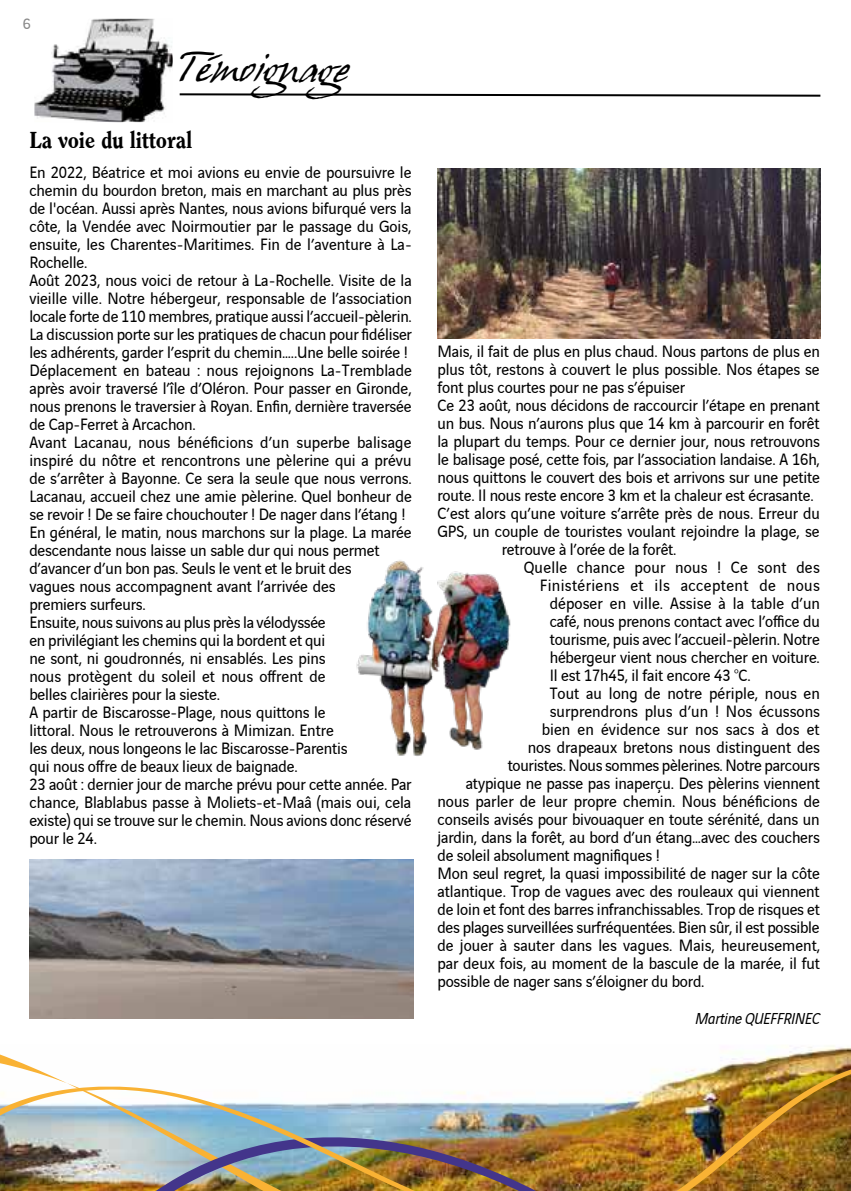
<style>
.page{position:relative;width:851px;height:1191px;background:#fff}
.page>*{position:absolute;margin:0;border:0;box-sizing:border-box;transform-origin:0 0}
.t1{font:36px "Hans Hand";color:#000}
.t2{font:800 24px "Clearface";letter-spacing:-.01em;color:#000;scale:.95 1}
.t3{font:17.4px/18px "Vinci Sans";letter-spacing:-.01em;color:#000;scale:.95 1}
.t4{font:17.4px "Vinci Sans";letter-spacing:.02em;color:#000;scale:.95 1}
.t5{font:17.4px "Vinci Sans";letter-spacing:.015em;color:#000;scale:.95 1}
.t6{font:italic 17.2px "Vinci Sans";letter-spacing:-.01em;color:#000;scale:.95 1}
.t7{font:16px "Vinci Sans";color:#878787}
</style>
<div class="page">
<img style="left:0;top:1046px;width:850px;height:145px">
<img style="left:34px;top:19px;width:139px;height:103px">
<svg style="left:179px;top:93px;width:642px;height:4px"></svg>
<img style="left:29px;top:859px;width:384px;height:159px">
<img style="left:437px;top:169px;width:383px;height:170px">
<img style="left:356px;top:560px;width:155px;height:196px">
<p class="t7" style="left:23px;top:12px;width:9px">6</p>
<h1 class="t1" style="left:180px;top:48px;width:175px">Témoignage</h1>
<h2 class="t2" style="left:29px;top:126px;width:173px">La voie du littoral</h2>
<p class="t3" style="left:29px;top:161px;width:404px">En 2022, Béatrice et moi avions eu envie de poursuivre le chemin du bourdon breton, mais en marchant au plus près de l'océan. Aussi après Nantes, nous avions bifurqué vers la côte, la Vendée avec Noirmoutier par le passage du Gois, ensuite, les Charentes-Maritimes. Fin de l’aventure à La-Rochelle.<br>Août 2023, nous voici de retour à La-Rochelle. Visite de la vieille ville. Notre hébergeur, responsable de l’association locale forte de 110 membres, pratique aussi l’accueil-pèlerin.<br>La discussion porte sur les pratiques de chacun pour fidéliser les adhérents, garder l’esprit du chemin…..Une belle soirée !<br>Déplacement en bateau : nous rejoignons La-Tremblade après avoir traversé l’île d’Oléron. Pour passer en Gironde, nous prenons le traversier à Royan. Enfin, dernière traversée de Cap-Ferret à Arcachon.<br>Avant Lacanau, nous bénéficions d’un superbe balisage inspiré du nôtre et rencontrons une pèlerine qui a prévu de s’arrêter à Bayonne. Ce sera la seule que nous verrons.<br>Lacanau, accueil chez une amie pèlerine. Quel bonheur de se revoir ! De se faire chouchouter ! De nager dans l’étang !<br>En général, le matin, nous marchons sur la plage. La marée descendante nous laisse un sable dur qui nous permet d’avancer d’un bon pas. Seuls le vent et le bruit des<br>vagues nous accompagnent avant l’arrivée des<br>premiers surfeurs.<br>Ensuite, nous suivons au plus près la vélodyssée<br>en privilégiant les chemins qui la bordent et qui<br>ne sont, ni goudronnés, ni ensablés. Les pins<br>nous protègent du soleil et nous offrent de<br>belles clairières pour la sieste.<br>A partir de Biscarosse-Plage, nous quittons le<br>littoral. Nous le retrouverons à Mimizan. Entre<br>les deux, nous longeons le lac Biscarosse-Parentis<br>qui nous offre de beaux lieux de baignade.<br>23 août : dernier jour de marche prévu pour cette année. Par chance, Blablabus passe à Moliets-et-Maâ (mais oui, cela existe) qui se trouve sur le chemin. Nous avions donc réservé pour le 24.</p>
<p class="t3" style="left:437px;top:341px;width:404px">Mais, il fait de plus en plus chaud. Nous partons de plus en</p>
<p class="t3" style="left:437px;top:359px;width:404px">plus tôt, restons à couvert le plus possible. Nos étapes se</p>
<p class="t3" style="left:437px;top:377px;width:262px">font plus courtes pour ne pas s’épuiser</p>
<p class="t3" style="left:437px;top:395px;width:404px">Ce 23 août, nous décidons de raccourcir l’étape en prenant</p>
<p class="t3" style="left:437px;top:413px;width:403px">un bus. Nous n’aurons plus que 14 km à parcourir en forêt</p>
<p class="t3" style="left:437px;top:431px;width:404px">la plupart du temps. Pour ce dernier jour, nous retrouvons</p>
<p class="t3" style="left:437px;top:449px;width:404px">le balisage posé, cette fois, par l’association landaise. A 16h,</p>
<p class="t3" style="left:437px;top:467px;width:404px">nous quittons le couvert des bois et arrivons sur une petite</p>
<p class="t3" style="left:437px;top:485px;width:397px">route. Il nous reste encore 3 km et la chaleur est écrasante.</p>
<p class="t3" style="left:437px;top:503px;width:404px">C’est alors qu’une voiture s’arrête près de nous. Erreur du</p>
<p class="t3" style="left:437px;top:521px;width:403px">GPS, un couple de touristes voulant rejoindre la plage, se</p>
<p class="t3" style="left:501px;top:539px;width:185px">retrouve à l’orée de la forêt.</p>
<p class="t5" style="left:523px;top:555px;width:313px">Quelle chance pour nous ! Ce sont des</p>
<p class="t4" style="left:539px;top:573px;width:296px">Finistériens et ils acceptent de nous</p>
<p class="t3" style="left:549px;top:593px;width:286px">déposer en ville. Assise à la table d’un</p>
<p class="t3" style="left:549px;top:611px;width:286px">café, nous prenons contact avec l’office du</p>
<p class="t3" style="left:549px;top:629px;width:286px">tourisme, puis avec l’accueil-pèlerin. Notre</p>
<p class="t3" style="left:549px;top:647px;width:286px">hébergeur vient nous chercher en voiture.</p>
<p class="t3" style="left:549px;top:665px;width:213px">Il est 17h45, il fait encore 43 °C.</p>
<p class="t3" style="left:549px;top:683px;width:286px">Tout au long de notre périple, nous en</p>
<p class="t3" style="left:549px;top:701px;width:286px">surprendrons plus d’un ! Nos écussons</p>
<p class="t3" style="left:541px;top:719px;width:294px">bien en évidence sur nos sacs à dos et</p>
<p class="t3" style="left:527px;top:737px;width:309px">nos drapeaux bretons nous distinguent des</p>
<p class="t3" style="left:507px;top:755px;width:330px">touristes. Nous sommes pèlerines. Notre parcours</p>
<p class="t3" style="left:465px;top:773px;width:374px">atypique ne passe pas inaperçu. Des pèlerins viennent</p>
<p class="t3" style="left:437px;top:791px;width:404px">nous parler de leur propre chemin. Nous bénéficions de</p>
<p class="t3" style="left:437px;top:809px;width:403px">conseils avisés pour bivouaquer en toute sérénité, dans un</p>
<p class="t3" style="left:437px;top:827px;width:404px">jardin, dans la forêt, au bord d’un étang…avec des couchers</p>
<p class="t3" style="left:437px;top:845px;width:235px">de soleil absolument magnifiques !</p>
<p class="t3" style="left:437px;top:863px;width:404px">Mon seul regret, la quasi impossibilité de nager sur la côte</p>
<p class="t3" style="left:437px;top:881px;width:404px">atlantique. Trop de vagues avec des rouleaux qui viennent</p>
<p class="t3" style="left:437px;top:899px;width:404px">de loin et font des barres infranchissables. Trop de risques et</p>
<p class="t3" style="left:437px;top:917px;width:404px">des plages surveillées surfréquentées. Bien sûr, il est possible</p>
<p class="t3" style="left:437px;top:935px;width:404px">de jouer à sauter dans les vagues. Mais, heureusement,</p>
<p class="t3" style="left:437px;top:953px;width:404px">par deux fois, au moment de la bascule de la marée, il fut</p>
<p class="t3" style="left:437px;top:971px;width:282px">possible de nager sans s’éloigner du bord.</p>
<p class="t6" style="left:695px;top:1005px;width:133px">Martine QUEFFRINEC</p>
</div>
